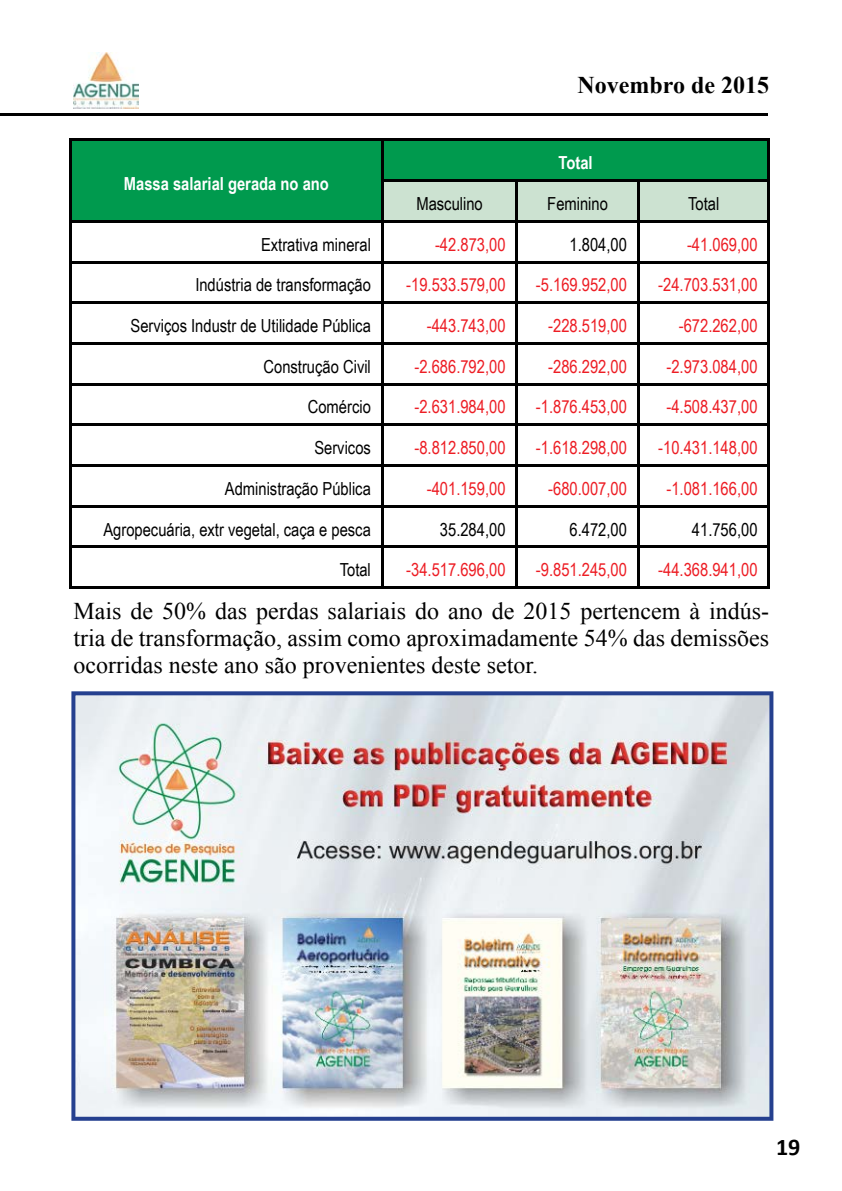
<style>
.page{position:relative;width:842px;height:1191px;background:#fff}
.page>*{position:absolute;margin:0;border:0;box-sizing:border-box;transform-origin:0 0}
.t1{font:24px/27px "Times New Roman";color:#000;text-align:justify}
.t2{font:700 24px "Times New Roman";color:#000}
.t3{font:700 24px "Calibri";color:#000}
.t4{font:18px "Arial Narrow";color:#ed1d24}
.t5{font:18px "Arial Narrow";color:#000}
.t6{font:700 18px "Arial Narrow";color:#fff}
</style>
<div class="page">
<hr style="left:0;top:114px;width:767px;height:2px;background:#000">
<img style="left:73px;top:52px;width:66px;height:57px">
<div style="left:72px;top:141px;width:696px;height:79px;background:#009a4e"></div>
<div style="left:383px;top:182px;width:385px;height:38px;background:#cce2d1"></div>
<svg style="left:72px;top:263px;width:696px;height:283px"></svg>
<hr style="left:70px;top:139px;width:312px;height:2px;background:#000">
<hr style="left:70px;top:141px;width:2px;height:40px;background:#000">
<hr style="left:382px;top:139px;width:135px;height:2px;background:#000">
<hr style="left:381px;top:141px;width:2px;height:39px;background:#000">
<hr style="left:517px;top:139px;width:121px;height:2px;background:#000">
<hr style="left:638px;top:139px;width:132px;height:2px;background:#000">
<hr style="left:768px;top:141px;width:2px;height:39px;background:#000">
<hr style="left:70px;top:181px;width:2px;height:39px;background:#000">
<hr style="left:381px;top:180px;width:136px;height:2px;background:#000">
<hr style="left:381px;top:182px;width:2px;height:38px;background:#000">
<hr style="left:517px;top:180px;width:121px;height:2px;background:#000">
<hr style="left:516px;top:182px;width:2px;height:38px;background:#000">
<hr style="left:638px;top:180px;width:132px;height:2px;background:#000">
<hr style="left:637px;top:182px;width:2px;height:38px;background:#000">
<hr style="left:768px;top:182px;width:2px;height:38px;background:#000">
<hr style="left:70px;top:220px;width:312px;height:2px;background:#000">
<hr style="left:70px;top:222px;width:2px;height:39px;background:#000">
<hr style="left:382px;top:220px;width:135px;height:2px;background:#000">
<hr style="left:381px;top:222px;width:2px;height:39px;background:#000">
<hr style="left:517px;top:220px;width:121px;height:2px;background:#000">
<hr style="left:516px;top:222px;width:2px;height:39px;background:#000">
<hr style="left:638px;top:220px;width:132px;height:2px;background:#000">
<hr style="left:637px;top:222px;width:2px;height:39px;background:#000">
<hr style="left:768px;top:222px;width:2px;height:39px;background:#000">
<hr style="left:70px;top:261px;width:312px;height:2px;background:#000">
<hr style="left:70px;top:263px;width:2px;height:39px;background:#000">
<hr style="left:382px;top:261px;width:135px;height:2px;background:#000">
<hr style="left:381px;top:263px;width:2px;height:39px;background:#000">
<hr style="left:517px;top:261px;width:121px;height:2px;background:#000">
<hr style="left:516px;top:263px;width:2px;height:39px;background:#000">
<hr style="left:638px;top:261px;width:132px;height:2px;background:#000">
<hr style="left:637px;top:263px;width:2px;height:39px;background:#000">
<hr style="left:768px;top:263px;width:2px;height:39px;background:#000">
<hr style="left:70px;top:302px;width:312px;height:2px;background:#000">
<hr style="left:70px;top:304px;width:2px;height:38px;background:#000">
<hr style="left:382px;top:302px;width:135px;height:2px;background:#000">
<hr style="left:381px;top:304px;width:2px;height:38px;background:#000">
<hr style="left:517px;top:302px;width:121px;height:2px;background:#000">
<hr style="left:516px;top:304px;width:2px;height:38px;background:#000">
<hr style="left:638px;top:302px;width:132px;height:2px;background:#000">
<hr style="left:637px;top:304px;width:2px;height:38px;background:#000">
<hr style="left:768px;top:304px;width:2px;height:38px;background:#000">
<hr style="left:70px;top:342px;width:312px;height:2px;background:#000">
<hr style="left:70px;top:344px;width:2px;height:39px;background:#000">
<hr style="left:382px;top:342px;width:135px;height:2px;background:#000">
<hr style="left:381px;top:344px;width:2px;height:39px;background:#000">
<hr style="left:517px;top:342px;width:121px;height:2px;background:#000">
<hr style="left:516px;top:344px;width:2px;height:39px;background:#000">
<hr style="left:638px;top:342px;width:132px;height:2px;background:#000">
<hr style="left:637px;top:344px;width:2px;height:39px;background:#000">
<hr style="left:768px;top:344px;width:2px;height:39px;background:#000">
<hr style="left:70px;top:383px;width:312px;height:2px;background:#000">
<hr style="left:70px;top:385px;width:2px;height:39px;background:#000">
<hr style="left:382px;top:383px;width:135px;height:2px;background:#000">
<hr style="left:381px;top:385px;width:2px;height:39px;background:#000">
<hr style="left:517px;top:383px;width:121px;height:2px;background:#000">
<hr style="left:516px;top:385px;width:2px;height:39px;background:#000">
<hr style="left:638px;top:383px;width:132px;height:2px;background:#000">
<hr style="left:637px;top:385px;width:2px;height:39px;background:#000">
<hr style="left:768px;top:385px;width:2px;height:39px;background:#000">
<hr style="left:70px;top:424px;width:312px;height:2px;background:#000">
<hr style="left:70px;top:426px;width:2px;height:38px;background:#000">
<hr style="left:382px;top:424px;width:135px;height:2px;background:#000">
<hr style="left:381px;top:426px;width:2px;height:38px;background:#000">
<hr style="left:517px;top:424px;width:121px;height:2px;background:#000">
<hr style="left:516px;top:426px;width:2px;height:38px;background:#000">
<hr style="left:638px;top:424px;width:132px;height:2px;background:#000">
<hr style="left:637px;top:426px;width:2px;height:38px;background:#000">
<hr style="left:768px;top:426px;width:2px;height:38px;background:#000">
<hr style="left:70px;top:464px;width:312px;height:2px;background:#000">
<hr style="left:70px;top:466px;width:2px;height:39px;background:#000">
<hr style="left:382px;top:464px;width:135px;height:2px;background:#000">
<hr style="left:381px;top:466px;width:2px;height:39px;background:#000">
<hr style="left:517px;top:464px;width:121px;height:2px;background:#000">
<hr style="left:516px;top:466px;width:2px;height:39px;background:#000">
<hr style="left:638px;top:464px;width:132px;height:2px;background:#000">
<hr style="left:637px;top:466px;width:2px;height:39px;background:#000">
<hr style="left:768px;top:466px;width:2px;height:39px;background:#000">
<hr style="left:70px;top:505px;width:312px;height:2px;background:#000">
<hr style="left:70px;top:507px;width:2px;height:39px;background:#000">
<hr style="left:382px;top:505px;width:135px;height:2px;background:#000">
<hr style="left:381px;top:507px;width:2px;height:39px;background:#000">
<hr style="left:517px;top:505px;width:121px;height:2px;background:#000">
<hr style="left:516px;top:507px;width:2px;height:39px;background:#000">
<hr style="left:638px;top:505px;width:132px;height:2px;background:#000">
<hr style="left:637px;top:507px;width:2px;height:39px;background:#000">
<hr style="left:768px;top:507px;width:2px;height:39px;background:#000">
<hr style="left:70px;top:546px;width:312px;height:2px;background:#000">
<hr style="left:70px;top:548px;width:2px;height:38px;background:#000">
<hr style="left:382px;top:546px;width:135px;height:2px;background:#000">
<hr style="left:381px;top:548px;width:2px;height:38px;background:#000">
<hr style="left:517px;top:546px;width:121px;height:2px;background:#000">
<hr style="left:516px;top:548px;width:2px;height:38px;background:#000">
<hr style="left:638px;top:546px;width:132px;height:2px;background:#000">
<hr style="left:637px;top:548px;width:2px;height:38px;background:#000">
<hr style="left:768px;top:548px;width:2px;height:38px;background:#000">
<hr style="left:70px;top:586px;width:312px;height:2px;background:#000">
<hr style="left:382px;top:586px;width:135px;height:2px;background:#000">
<hr style="left:517px;top:586px;width:121px;height:2px;background:#000">
<hr style="left:638px;top:586px;width:132px;height:2px;background:#000">
<img style="left:71px;top:691px;width:702px;height:429px">
<h1 class="t2" style="left:577px;top:68px;width:193px">Novembro de 2015</h1>
<p class="t6" style="left:124px;top:170px;width:207px">Massa salarial gerada no ano</p>
<p class="t6" style="left:558px;top:149px;width:36px">Total</p>
<p class="t5" style="left:416px;top:190px;width:68px">Masculino</p>
<p class="t5" style="left:547px;top:190px;width:62px">Feminino</p>
<p class="t5" style="left:688px;top:190px;width:33px">Total</p>
<p class="t5" style="left:261px;top:231px;width:111px">Extrativa mineral</p>
<p class="t4" style="left:435px;top:231px;width:72px">-42.873,00</p>
<p class="t5" style="left:569px;top:231px;width:59px">1.804,00</p>
<p class="t4" style="left:687px;top:231px;width:72px">-41.069,00</p>
<p class="t5" style="left:195px;top:272px;width:177px">Indústria de transformação</p>
<p class="t4" style="left:406px;top:272px;width:101px">-19.533.579,00</p>
<p class="t4" style="left:536px;top:272px;width:93px">-5.169.952,00</p>
<p class="t4" style="left:658px;top:272px;width:101px">-24.703.531,00</p>
<p class="t5" style="left:130px;top:312px;width:242px">Serviços Industr de Utilidade Pública</p>
<p class="t4" style="left:427px;top:312px;width:80px">-443.743,00</p>
<p class="t4" style="left:548px;top:312px;width:80px">-228.519,00</p>
<p class="t4" style="left:679px;top:312px;width:80px">-672.262,00</p>
<p class="t5" style="left:263px;top:353px;width:109px">Construção Civil</p>
<p class="t4" style="left:414px;top:353px;width:93px">-2.686.792,00</p>
<p class="t4" style="left:548px;top:353px;width:80px">-286.292,00</p>
<p class="t4" style="left:666px;top:353px;width:93px">-2.973.084,00</p>
<p class="t5" style="left:308px;top:394px;width:65px">Comércio</p>
<p class="t4" style="left:414px;top:394px;width:93px">-2.631.984,00</p>
<p class="t4" style="left:536px;top:394px;width:93px">-1.876.453,00</p>
<p class="t4" style="left:666px;top:394px;width:93px">-4.508.437,00</p>
<p class="t5" style="left:314px;top:434px;width:58px">Servicos</p>
<p class="t4" style="left:414px;top:434px;width:93px">-8.812.850,00</p>
<p class="t4" style="left:536px;top:434px;width:93px">-1.618.298,00</p>
<p class="t4" style="left:658px;top:434px;width:101px">-10.431.148,00</p>
<p class="t5" style="left:225px;top:475px;width:148px">Administração Pública</p>
<p class="t4" style="left:427px;top:475px;width:80px">-401.159,00</p>
<p class="t4" style="left:548px;top:475px;width:80px">-680.007,00</p>
<p class="t4" style="left:666px;top:475px;width:93px">-1.081.166,00</p>
<p class="t5" style="left:103px;top:516px;width:269px">Agropecuária, extr vegetal, caça e pesca</p>
<p class="t5" style="left:440px;top:516px;width:67px">35.284,00</p>
<p class="t5" style="left:569px;top:516px;width:59px">6.472,00</p>
<p class="t5" style="left:692px;top:516px;width:67px">41.756,00</p>
<p class="t5" style="left:340px;top:556px;width:33px">Total</p>
<p class="t4" style="left:406px;top:556px;width:101px">-34.517.696,00</p>
<p class="t4" style="left:536px;top:556px;width:93px">-9.851.245,00</p>
<p class="t4" style="left:658px;top:556px;width:101px">-44.368.941,00</p>
<h1 class="t1" style="left:73px;top:597px;width:697px">Mais de 50% das perdas salariais do ano de 2015 pertencem à indús&shy;tria de transformação, assim como aproximadamente 54% das demissões ocorridas neste ano são provenientes deste setor.</h1>
<h1 class="t3" style="left:776px;top:1131px;width:26px">19</h1>
</div>
